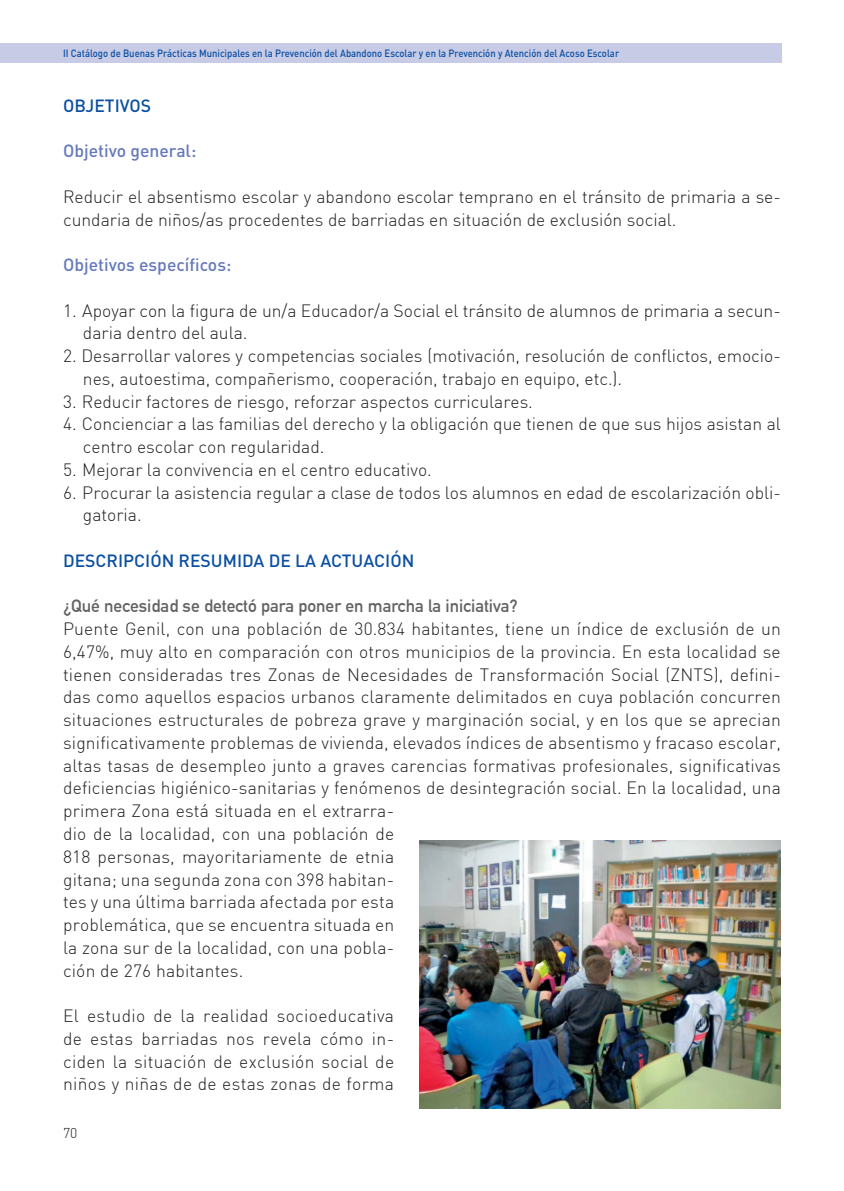
<style>
.page{position:relative;width:844px;height:1191px;background:#fff}
.page>*{position:absolute;margin:0;border:0;box-sizing:border-box;transform-origin:0 0}
.t1{font:300 17.5px/22.8px "DIN";letter-spacing:.01em;color:#231f20}
.t2{font:700 17.5px "DIN Alternate";color:#636366}
.t3{font:500 17.5px "DIN";color:#0a4fa2}
.t4{font:500 17.5px "DIN";color:#6579bb}
.t5{font:300 14px "DIN";color:#231f20}
.t6{font:500 10.5px "DIN";color:#0a4fa2;scale:.9 1}
</style>
<div class="page">
<div style="left:0;top:43px;width:781px;height:20px;background:#c7cbe6"></div>
<img style="left:419px;top:840px;width:361px;height:268px">
<p class="t6" style="left:63px;top:47px;width:619px">II Catálogo de Buenas Prácticas Municipales en la Prevención del Abandono Escolar y en la Prevención y Atención del Acoso Escolar</p>
<p class="t3" style="left:63px;top:94px;width:90px">OBJETIVOS</p>
<p class="t4" style="left:63px;top:140px;width:135px">Objetivo general:</p>
<p class="t1" style="left:63px;top:185px;width:719px">Reducir el absentismo escolar y abandono escolar temprano en el tránsito de primaria a se&shy;cundaria de niños/as procedentes de barriadas en situación de exclusión social.</p>
<p class="t4" style="left:63px;top:253px;width:170px">Objetivos específicos:</p>
<p class="t1" style="left:83px;top:299px;width:699px;text-indent:-20px">1. Apoyar con la figura de un/a Educador/a Social el tránsito de alumnos de primaria a secun&shy;daria dentro del aula.</p>
<p class="t1" style="left:83px;top:344px;width:699px;text-indent:-20px">2. Desarrollar valores y competencias sociales (motivación, resolución de conflictos, emocio&shy;nes, autoestima, compañerismo, cooperación, trabajo en equipo, etc.).</p>
<p class="t1" style="left:63px;top:390px;width:471px">3. Reducir factores de riesgo, reforzar aspectos curriculares.</p>
<p class="t1" style="left:83px;top:412px;width:699px;text-indent:-20px">4. Concienciar a las familias del derecho y la obligación que tienen de que sus hijos asistan al centro escolar con regularidad.</p>
<p class="t1" style="left:63px;top:458px;width:370px">5. Mejorar la convivencia en el centro educativo.</p>
<p class="t1" style="left:83px;top:481px;width:699px;text-indent:-20px">6. Procurar la asistencia regular a clase de todos los alumnos en edad de escolarización obli&shy;gatoria.</p>
<p class="t3" style="left:63px;top:549px;width:353px">DESCRIPCIÓN RESUMIDA DE LA ACTUACIÓN</p>
<p class="t2" style="left:63px;top:593px;width:456px">¿Qué necesidad se detectó para poner en marcha la iniciativa?</p>
<p class="t1" style="left:63px;top:617px;width:719px">Puente Genil, con una población de 30.834 habitantes, tiene un índice de exclusión de un 6,47%, muy alto en comparación con otros municipios de la provincia. En esta localidad se tienen consideradas tres Zonas de Necesidades de Transformación Social (ZNTS), defini&shy;das como aquellos espacios urbanos claramente delimitados en cuya población concurren situaciones estructurales de pobreza grave y marginación social, y en los que se aprecian significativamente problemas de vivienda, elevados índices de absentismo y fracaso escolar, altas tasas de desempleo junto a graves carencias formativas profesionales, significativas deficiencias higiénico-sanitarias y fenómenos de desintegración social. En la localidad, una primera Zona está situada en el extrarra-<br>dio de la localidad, con una población de<br>818 personas, mayoritariamente de etnia<br>gitana; una segunda zona con 398 habitan-<br>tes y una última barriada afectada por esta<br>problemática, que se encuentra situada en<br>la zona sur de la localidad, con una pobla-<br>ción de 276 habitantes.</p>
<p class="t1" style="left:63px;top:1004px;width:332px;text-align:justify">El estudio de la realidad socioeducativa de estas barriadas nos revela cómo in&shy;ciden la situación de exclusión social de niños y niñas de de estas zonas de forma</p>
<p class="t5" style="left:63px;top:1124px;width:16px">70</p>
</div>
